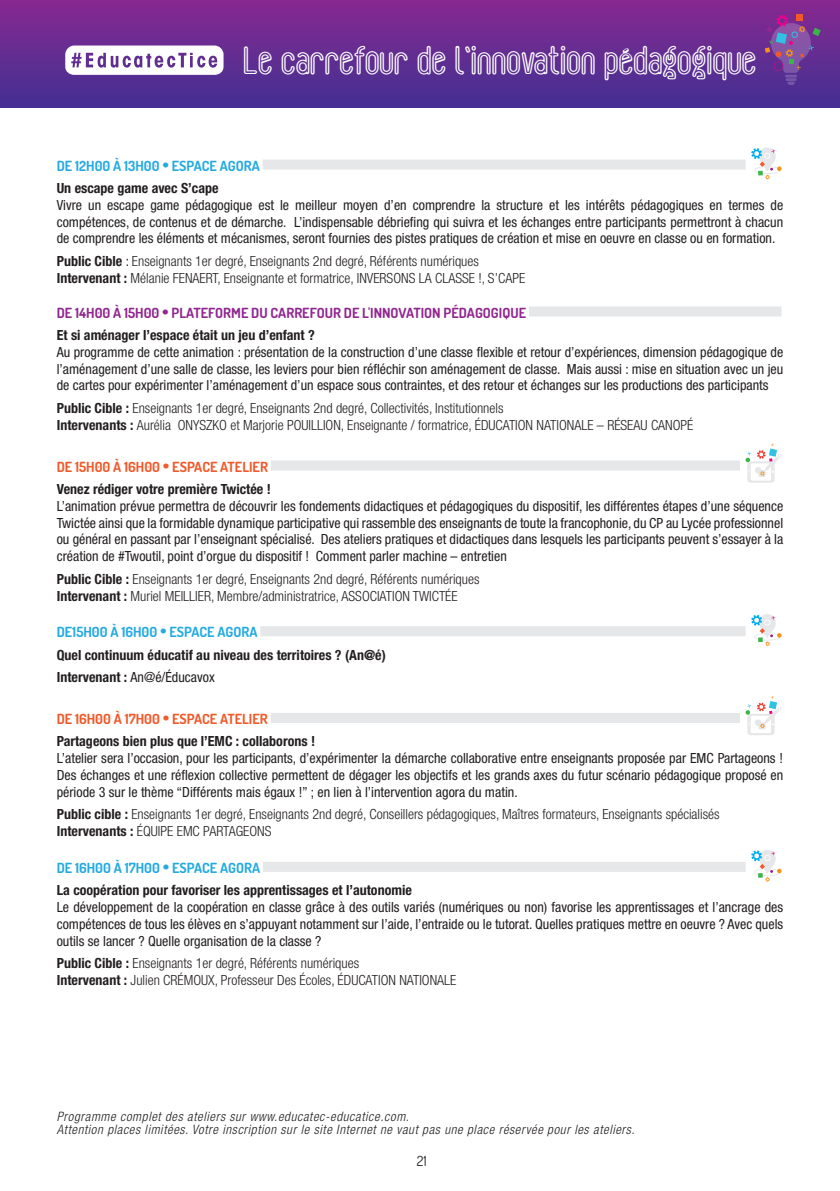
<style>
.page{position:relative;width:840px;height:1191px;background:#fff}
.page>*{position:absolute;margin:0;border:0;box-sizing:border-box;transform-origin:0 0}
.t1{font:34px "Lorem Ipsum";letter-spacing:.01em;color:#fff}
.CONFÉRENCES_CIP-_TEX{font:condensed 14px/16.8px "Helvetica Neue LT Std";color:#231f20;text-align:justify}
.CONFÉRENCES_CIP-_TEX-2{font:300 condensed 14px "Helvetica Neue LT Std";color:#231f20}
.CONFÉRENCES_CIP-_TIT{font:700 condensed 14px "Helvetica Neue LT Std";color:#231f20}
.CONFÉRENCES_CIP_-_DA{font:700 14px "Dosis";color:#24aae1}
.CONFÉRENCES_CIP_-_DA-2{font:700 14px "Dosis";color:#90268f}
.CONFÉRENCES_CIP_-_DA-3{font:700 14px "Dosis";color:#f15929}
.t2{font:14px "Dosis";color:#231f20}
.t3{font:italic 300 condensed 13px/13.6px "Helvetica Neue";letter-spacing:.05em;color:#231f20}
.s1{font-size:20px}
.s2{font-weight:700}
.s3{font-weight:400}
</style>
<div class="page">
<div style="left:0;top:0;width:839px;height:108px;background:linear-gradient(to bottom,#872990,#432f92)"></div>
<svg style="left:65px;top:46px;width:158px;height:29px"></svg>
<svg style="left:764px;top:15px;width:56px;height:70px;background:#754194"></svg>
<div style="left:262px;top:160px;width:483px;height:10px;background:#e6e7e9"></div>
<div style="left:528px;top:306px;width:253px;height:10px;background:#e6e7e9"></div>
<div style="left:271px;top:460px;width:468px;height:10px;background:#e6e7e9"></div>
<div style="left:260px;top:626px;width:485px;height:10px;background:#e6e7e9"></div>
<div style="left:270px;top:713px;width:469px;height:10px;background:#e6e7e9"></div>
<div style="left:263px;top:862px;width:482px;height:10px;background:#e6e7e9"></div>
<svg style="left:751px;top:147px;width:30px;height:32px"></svg>
<svg style="left:745px;top:443px;width:36px;height:40px"></svg>
<svg style="left:751px;top:614px;width:30px;height:32px"></svg>
<svg style="left:745px;top:695px;width:36px;height:40px"></svg>
<svg style="left:751px;top:850px;width:30px;height:31px"></svg>
<h1 class="t1" style="left:243px;top:41px;width:514px">Le carrefour de l’innovation pédagogique</h1>
<p class="CONFÉRENCES_CIP_-_DA" style="left:57px;top:156px;width:204px">DE 12H00 À 13H00 <span class="s1">•</span> ESPACE AGORA</p>
<p class="CONFÉRENCES_CIP-_TIT" style="left:57px;top:180px;width:163px">Un escape game avec S’cape</p>
<p class="CONFÉRENCES_CIP-_TEX" style="left:57px;top:196px;width:727px">Vivre un escape game pédagogique est le meilleur moyen d’en comprendre la structure et les intérêts pédagogiques en termes de compétences, de contenus et de démarche. L’indispensable débriefing qui suivra et les échanges entre participants permettront à chacun de comprendre les éléments et mécanismes, seront fournies des pistes pratiques de création et mise en oeuvre en classe ou en formation.</p>
<p class="CONFÉRENCES_CIP-_TEX-2" style="left:57px;top:253px;width:423px"><span class="s2">Public Cible</span> <span class="s3">:</span> Enseignants 1er degré, Enseignants 2nd degré, Référents numériques</p>
<p class="CONFÉRENCES_CIP-_TEX-2" style="left:57px;top:270px;width:470px"><span class="s2">Intervenant :</span> Mélanie FENAERT, Enseignante et formatrice, INVERSONS LA CLASSE !, S’CAPE</p>
<p class="CONFÉRENCES_CIP_-_DA-2" style="left:57px;top:303px;width:470px">DE 14H00 À 15H00 <span class="s1">•</span> PLATEFORME DU CARREFOUR DE L'INNOVATION PÉDAGOGIQUE</p>
<p class="CONFÉRENCES_CIP-_TIT" style="left:57px;top:326px;width:259px">Et si aménager l’espace était un jeu d’enfant ?</p>
<p class="CONFÉRENCES_CIP-_TEX" style="left:57px;top:343px;width:727px">Au programme de cette animation : présentation de la construction d’une classe flexible et retour d’expériences, dimension pédagogique de l’aménagement d’une salle de classe, les leviers pour bien réfléchir son aménagement de classe. Mais aussi : mise en situation avec un jeu de cartes pour expérimenter l’aménagement d’un espace sous contraintes, et des retour et échanges sur les productions des participants</p>
<p class="CONFÉRENCES_CIP-_TEX-2" style="left:57px;top:400px;width:448px"><span class="s2">Public Cible :</span> Enseignants 1er degré, Enseignants 2nd degré, Collectivités, Institutionnels</p>
<p class="CONFÉRENCES_CIP-_TEX-2" style="left:57px;top:417px;width:638px"><span class="s2">Intervenants :</span> Aurélia ONYSZKO et Marjorie POUILLION, Enseignante / formatrice, ÉDUCATION NATIONALE – RÉSEAU CANOPÉ</p>
<p class="CONFÉRENCES_CIP_-_DA-3" style="left:57px;top:457px;width:213px">DE 15H00 À 16H00 <span class="s1">•</span> ESPACE ATELIER</p>
<p class="CONFÉRENCES_CIP-_TIT" style="left:57px;top:480px;width:215px">Venez rédiger votre première Twictée !</p>
<p class="CONFÉRENCES_CIP-_TEX" style="left:57px;top:497px;width:727px">L’animation prévue permettra de découvrir les fondements didactiques et pédagogiques du dispositif, les différentes étapes d’une séquence Twictée ainsi que la formidable dynamique participative qui rassemble des enseignants de toute la francophonie, du CP au Lycée professionnel ou général en passant par l’enseignant spécialisé. Des ateliers pratiques et didactiques dans lesquels les participants peuvent s’essayer à la création de #Twoutil, point d’orgue du dispositif ! Comment parler machine – entretien</p>
<p class="CONFÉRENCES_CIP-_TEX-2" style="left:57px;top:571px;width:424px"><span class="s2">Public Cible :</span> Enseignants 1er degré, Enseignants 2nd degré, Référents numériques</p>
<p class="CONFÉRENCES_CIP-_TEX-2" style="left:57px;top:587px;width:402px"><span class="s2">Intervenant :</span> Muriel MEILLIER, Membre/administratrice, ASSOCIATION TWICTÉE</p>
<p class="CONFÉRENCES_CIP_-_DA" style="left:57px;top:623px;width:202px">DE15H00 À 16H00 <span class="s1">•</span> ESPACE AGORA</p>
<p class="CONFÉRENCES_CIP-_TIT" style="left:57px;top:646px;width:330px">Quel continuum éducatif au niveau des territoires ? (An@é)</p>
<p class="CONFÉRENCES_CIP-_TEX" style="left:57px;top:668px;width:159px"><span class="s2">Intervenant :</span> An@é/Éducavox</p>
<p class="CONFÉRENCES_CIP_-_DA-3" style="left:57px;top:710px;width:212px">DE 16H00 À 17H00 <span class="s1">•</span> ESPACE ATELIER</p>
<p class="CONFÉRENCES_CIP-_TIT" style="left:57px;top:733px;width:260px">Partageons bien plus que l’EMC : collaborons !</p>
<p class="CONFÉRENCES_CIP-_TEX" style="left:57px;top:750px;width:727px">L’atelier sera l’occasion, pour les participants, d’expérimenter la démarche collaborative entre enseignants proposée par EMC Partageons !<br>Des échanges et une réflexion collective permettent de dégager les objectifs et les grands axes du futur scénario pédagogique proposé en période 3 sur le thème “Différents mais égaux !” ; en lien à l’intervention agora du matin.</p>
<p class="CONFÉRENCES_CIP-_TEX-2" style="left:57px;top:806px;width:664px"><span class="s2">Public cible :</span> Enseignants 1er degré, Enseignants 2nd degré, Conseillers pédagogiques, Maîtres formateurs, Enseignants spécialisés</p>
<p class="CONFÉRENCES_CIP-_TEX-2" style="left:57px;top:823px;width:216px"><span class="s2">Intervenants :</span> ÉQUIPE EMC PARTAGEONS</p>
<p class="CONFÉRENCES_CIP_-_DA" style="left:57px;top:858px;width:205px">DE 16H00 À 17H00 <span class="s1">•</span> ESPACE AGORA</p>
<p class="CONFÉRENCES_CIP-_TIT" style="left:57px;top:882px;width:356px">La coopération pour favoriser les apprentissages et l’autonomie</p>
<p class="CONFÉRENCES_CIP-_TEX" style="left:57px;top:898px;width:727px">Le développement de la coopération en classe grâce à des outils variés (numériques ou non) favorise les apprentissages et l’ancrage des compétences de tous les élèves en s’appuyant notamment sur l’aide, l’entraide ou le tutorat. Quelles pratiques mettre en oeuvre ? Avec quels outils se lancer ? Quelle organisation de la classe ?</p>
<p class="CONFÉRENCES_CIP-_TEX-2" style="left:57px;top:955px;width:304px"><span class="s2">Public Cible :</span> Enseignants 1er degré, Référents numériques</p>
<p class="CONFÉRENCES_CIP-_TEX-2" style="left:57px;top:972px;width:401px"><span class="s2">Intervenant :</span> Julien CRÉMOUX, Professeur Des Écoles, ÉDUCATION NATIONALE</p>
<p class="t3" style="left:57px;top:1109px;width:579px">Programme complet des ateliers sur www.educatec-educatice.com.<br>Attention places limitées. Votre inscription sur le site Internet ne vaut pas une place réservée pour les ateliers.</p>
<p class="t2" style="left:416px;top:1151px;width:11px">21</p>
</div>
